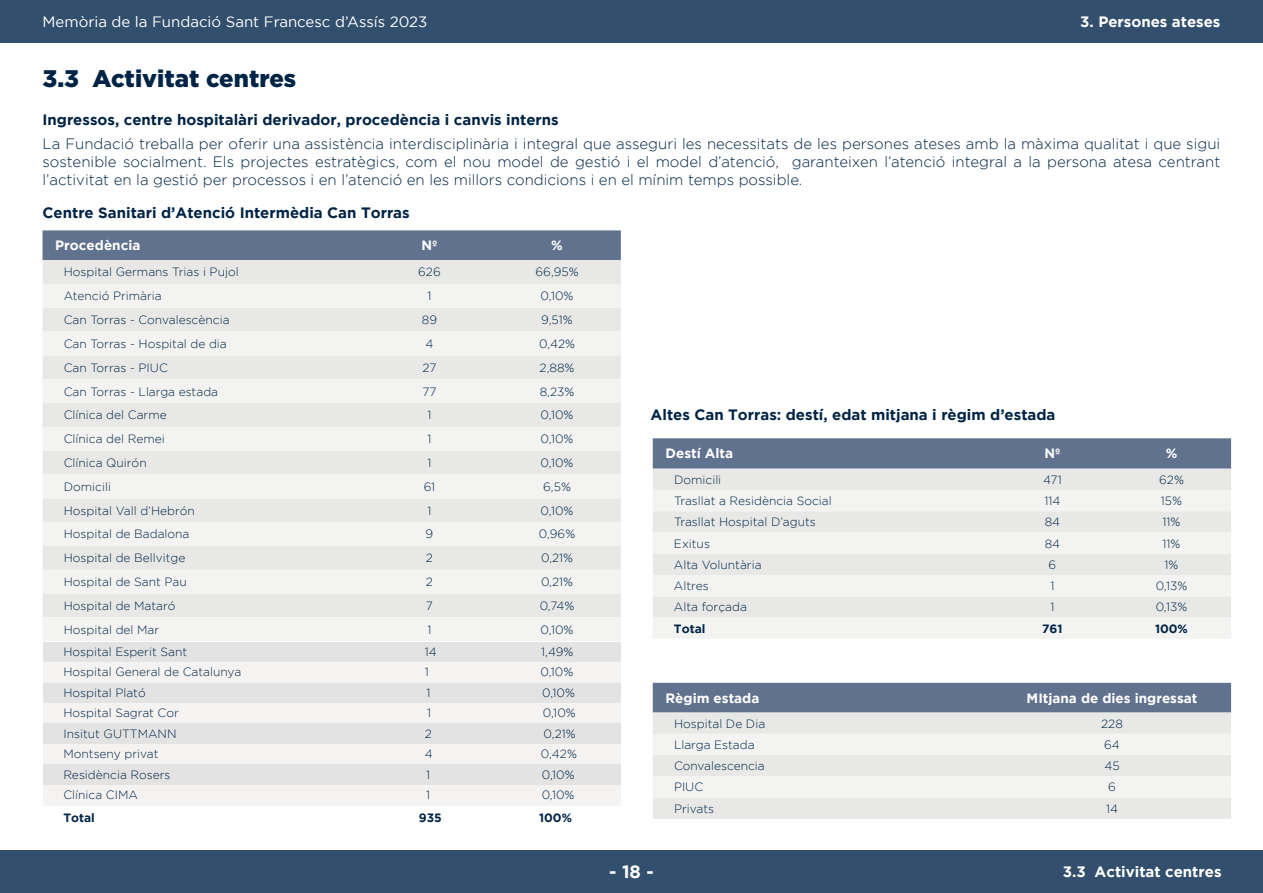
<style>
.page{position:relative;width:1263px;height:893px;background:#fff}
.page>*{position:absolute;margin:0;border:0;box-sizing:border-box;transform-origin:0 0}
.t1{font:900 24px "Gotham";color:#002445}
.t2{font:700 18px "Gotham";color:#fff}
.t3{font:300 15px/18px "Gotham";color:#002445;text-align:justify}
.t4{font:700 15px "Gotham";color:#002445}
.t5{font:15px "Gotham";color:#fff}
.t6{font:700 15px "Gotham";color:#fff}
.t7{font:700 13.5px "Gotham";color:#fff}
.t8{font:300 12px "Gotham";color:#002445}
.t9{font:700 12px "Gotham";color:#002445}
</style>
<div class="page">
<div style="left:653px;top:683px;width:578px;height:30px;background:#60728d"></div>
<div style="left:653px;top:713px;width:578px;height:106px;background:#e8e9e7"></div>
<svg style="left:653px;top:734px;width:578px;height:64px"></svg>
<div style="left:653px;top:438px;width:578px;height:31px;background:#60728d"></div>
<div style="left:653px;top:469px;width:578px;height:21px;background:#e8e9e7"></div>
<svg style="left:653px;top:490px;width:578px;height:149px;fill:#f3f3f2"></svg>
<div style="left:44px;top:745px;width:577px;height:20px;background:#f5f3f2"></div>
<div style="left:43px;top:230px;width:578px;height:30px;background:#60728d"></div>
<div style="left:43px;top:260px;width:578px;height:24px;background:#e8e9e7"></div>
<svg style="left:43px;top:284px;width:578px;height:357px;fill:#f3f3f2"></svg>
<div style="left:44px;top:642px;width:577px;height:20px;background:#e4e3e3"></div>
<div style="left:44px;top:662px;width:577px;height:21px;background:#f5f3f2"></div>
<div style="left:44px;top:683px;width:577px;height:20px;background:#e4e3e3"></div>
<div style="left:44px;top:703px;width:577px;height:21px;background:#f5f3f2"></div>
<div style="left:44px;top:724px;width:577px;height:20px;background:#e4e3e3"></div>
<div style="left:44px;top:764px;width:577px;height:21px;background:#e4e3e3"></div>
<div style="left:44px;top:785px;width:577px;height:20px;background:#f5f3f2"></div>
<div style="left:0;top:0;width:1263px;height:43px;background:#324f6d"></div>
<div style="left:0;top:850px;width:1263px;height:43px;background:#324f6d"></div>
<p class="t5" style="left:43px;top:13px;width:386px">Memòria de la Fundació Sant Francesc d’Assís 2023</p>
<p class="t6" style="left:1080px;top:13px;width:142px">3. Persones ateses</p>
<p class="t1" style="left:43px;top:64px;width:255px">3.3 Activitat centres</p>
<p class="t4" style="left:43px;top:111px;width:518px">Ingressos, centre hospitalàri derivador, procedència i canvis interns</p>
<p class="t3" style="left:43px;top:134px;width:1179px">La Fundació treballa per oferir una assistència interdisciplinària i integral que asseguri les necessitats de les persones ateses amb la màxima qualitat i que sigui sostenible socialment. Els projectes estratègics, com el nou model de gestió i el model d’atenció, garanteixen l’atenció integral a la persona atesa centrant l’activitat en la gestió per processos i en l’atenció en les millors condicions i en el mínim temps possible.</p>
<p class="t4" style="left:43px;top:204px;width:369px">Centre Sanitari d’Atenció Intermèdia Can Torras</p>
<p class="t7" style="left:55px;top:238px;width:87px">Procedència</p>
<p class="t7" style="left:421px;top:238px;width:17px">Nº</p>
<p class="t7" style="left:551px;top:238px;width:13px">%</p>
<p class="t8" style="left:64px;top:266px;width:176px">Hospital Germans Trias i Pujol</p>
<p class="t8" style="left:418px;top:266px;width:24px">626</p>
<p class="t8" style="left:536px;top:266px;width:44px">66,95%</p>
<p class="t8" style="left:64px;top:289px;width:100px">Atenció Primària</p>
<p class="t8" style="left:427px;top:289px;width:6px">1</p>
<p class="t8" style="left:541px;top:289px;width:34px">0,10%</p>
<p class="t8" style="left:64px;top:313px;width:167px">Can Torras - Convalescència</p>
<p class="t8" style="left:422px;top:313px;width:17px">89</p>
<p class="t8" style="left:541px;top:313px;width:33px">9,51%</p>
<p class="t8" style="left:64px;top:337px;width:165px">Can Torras - Hospital de dia</p>
<p class="t8" style="left:425px;top:337px;width:9px">4</p>
<p class="t8" style="left:539px;top:337px;width:37px">0,42%</p>
<p class="t8" style="left:64px;top:361px;width:106px">Can Torras - PIUC</p>
<p class="t8" style="left:422px;top:361px;width:15px">27</p>
<p class="t8" style="left:540px;top:361px;width:36px">2,88%</p>
<p class="t8" style="left:64px;top:385px;width:156px">Can Torras - Llarga estada</p>
<p class="t8" style="left:422px;top:385px;width:16px">77</p>
<p class="t8" style="left:540px;top:385px;width:36px">8,23%</p>
<p class="t8" style="left:64px;top:409px;width:104px">Clínica del Carme</p>
<p class="t8" style="left:427px;top:409px;width:6px">1</p>
<p class="t8" style="left:541px;top:409px;width:34px">0,10%</p>
<p class="t8" style="left:64px;top:432px;width:103px">Clínica del Remei</p>
<p class="t8" style="left:427px;top:432px;width:6px">1</p>
<p class="t8" style="left:541px;top:432px;width:34px">0,10%</p>
<p class="t8" style="left:64px;top:456px;width:84px">Clínica Quirón</p>
<p class="t8" style="left:427px;top:456px;width:6px">1</p>
<p class="t8" style="left:541px;top:456px;width:34px">0,10%</p>
<p class="t8" style="left:64px;top:480px;width:49px">Domicili</p>
<p class="t8" style="left:424px;top:480px;width:13px">61</p>
<p class="t8" style="left:543px;top:480px;width:29px">6,5%</p>
<p class="t8" style="left:64px;top:504px;width:133px">Hospital Vall d’Hebrón</p>
<p class="t8" style="left:427px;top:504px;width:6px">1</p>
<p class="t8" style="left:541px;top:504px;width:34px">0,10%</p>
<p class="t8" style="left:64px;top:528px;width:127px">Hospital de Badalona</p>
<p class="t8" style="left:426px;top:528px;width:9px">9</p>
<p class="t8" style="left:539px;top:528px;width:38px">0,96%</p>
<p class="t8" style="left:64px;top:551px;width:123px">Hospital de Bellvitge</p>
<p class="t8" style="left:426px;top:551px;width:9px">2</p>
<p class="t8" style="left:541px;top:551px;width:34px">0,21%</p>
<p class="t8" style="left:64px;top:575px;width:124px">Hospital de Sant Pau</p>
<p class="t8" style="left:426px;top:575px;width:9px">2</p>
<p class="t8" style="left:541px;top:575px;width:34px">0,21%</p>
<p class="t8" style="left:64px;top:599px;width:113px">Hospital de Mataró</p>
<p class="t8" style="left:426px;top:599px;width:9px">7</p>
<p class="t8" style="left:540px;top:599px;width:36px">0,74%</p>
<p class="t8" style="left:64px;top:623px;width:97px">Hospital del Mar</p>
<p class="t8" style="left:427px;top:623px;width:6px">1</p>
<p class="t8" style="left:541px;top:623px;width:34px">0,10%</p>
<p class="t8" style="left:63px;top:645px;width:125px">Hospital Esperit Sant</p>
<p class="t8" style="left:425px;top:645px;width:13px">14</p>
<p class="t8" style="left:541px;top:645px;width:34px">1,49%</p>
<p class="t8" style="left:63px;top:666px;width:179px">Hospital General de Catalunya</p>
<p class="t8" style="left:425px;top:666px;width:6px">1</p>
<p class="t8" style="left:540px;top:666px;width:34px">0,10%</p>
<p class="t8" style="left:63px;top:686px;width:84px">Hospital Plató</p>
<p class="t8" style="left:426px;top:686px;width:6px">1</p>
<p class="t8" style="left:542px;top:686px;width:34px">0,10%</p>
<p class="t8" style="left:63px;top:706px;width:117px">Hospital Sagrat Cor</p>
<p class="t8" style="left:427px;top:706px;width:6px">1</p>
<p class="t8" style="left:543px;top:706px;width:34px">0,10%</p>
<p class="t8" style="left:63px;top:727px;width:115px">Insitut GUTTMANN</p>
<p class="t8" style="left:425px;top:727px;width:9px">2</p>
<p class="t8" style="left:544px;top:727px;width:34px">0,21%</p>
<p class="t8" style="left:63px;top:747px;width:97px">Montseny privat</p>
<p class="t8" style="left:425px;top:747px;width:9px">4</p>
<p class="t8" style="left:541px;top:747px;width:37px">0,42%</p>
<p class="t8" style="left:63px;top:768px;width:109px">Residència Rosers</p>
<p class="t8" style="left:426px;top:768px;width:6px">1</p>
<p class="t8" style="left:542px;top:768px;width:34px">0,10%</p>
<p class="t8" style="left:63px;top:788px;width:76px">Clínica CIMA</p>
<p class="t8" style="left:426px;top:788px;width:6px">1</p>
<p class="t8" style="left:542px;top:788px;width:34px">0,10%</p>
<p class="t9" style="left:63px;top:810px;width:33px">Total</p>
<p class="t9" style="left:419px;top:810px;width:24px">935</p>
<p class="t9" style="left:539px;top:810px;width:34px">100%</p>
<p class="t4" style="left:651px;top:405px;width:406px">Altes Can Torras: destí, edat mitjana i règim d’estada</p>
<p class="t7" style="left:665px;top:446px;width:69px">Destí Alta</p>
<p class="t7" style="left:1044px;top:446px;width:17px">Nº</p>
<p class="t7" style="left:1166px;top:446px;width:13px">%</p>
<p class="t8" style="left:674px;top:473px;width:49px">Domicili</p>
<p class="t8" style="left:1043px;top:473px;width:20px">471</p>
<p class="t8" style="left:1159px;top:473px;width:26px">62%</p>
<p class="t8" style="left:674px;top:494px;width:159px">Trasllat a Residència Social</p>
<p class="t8" style="left:1044px;top:494px;width:18px">114</p>
<p class="t8" style="left:1161px;top:494px;width:23px">15%</p>
<p class="t8" style="left:674px;top:515px;width:143px">Trasllat Hospital D’aguts</p>
<p class="t8" style="left:1045px;top:515px;width:17px">84</p>
<p class="t8" style="left:1162px;top:515px;width:19px">11%</p>
<p class="t8" style="left:674px;top:537px;width:37px">Exitus</p>
<p class="t8" style="left:1045px;top:537px;width:17px">84</p>
<p class="t8" style="left:1162px;top:537px;width:19px">11%</p>
<p class="t8" style="left:674px;top:558px;width:89px">Alta Voluntària</p>
<p class="t8" style="left:1048px;top:558px;width:9px">6</p>
<p class="t8" style="left:1164px;top:558px;width:15px">1%</p>
<p class="t8" style="left:674px;top:579px;width:36px">Altres</p>
<p class="t8" style="left:1050px;top:579px;width:6px">1</p>
<p class="t8" style="left:1156px;top:579px;width:33px">0,13%</p>
<p class="t8" style="left:674px;top:600px;width:75px">Alta forçada</p>
<p class="t8" style="left:1050px;top:600px;width:6px">1</p>
<p class="t8" style="left:1156px;top:600px;width:33px">0,13%</p>
<p class="t9" style="left:674px;top:621px;width:33px">Total</p>
<p class="t9" style="left:1042px;top:621px;width:22px">761</p>
<p class="t9" style="left:1155px;top:621px;width:34px">100%</p>
<p class="t7" style="left:665px;top:690px;width:95px">Règim estada</p>
<p class="t7" style="left:1027px;top:690px;width:172px">MItjana de dies ingressat</p>
<p class="t8" style="left:674px;top:717px;width:93px">Hospital De Dia</p>
<p class="t8" style="left:1101px;top:717px;width:23px">228</p>
<p class="t8" style="left:674px;top:738px;width:82px">Llarga Estada</p>
<p class="t8" style="left:1104px;top:738px;width:17px">64</p>
<p class="t8" style="left:674px;top:759px;width:92px">Convalescencia</p>
<p class="t8" style="left:1104px;top:759px;width:17px">45</p>
<p class="t8" style="left:674px;top:781px;width:31px">PIUC</p>
<p class="t8" style="left:1108px;top:781px;width:9px">6</p>
<p class="t8" style="left:674px;top:802px;width:42px">Privats</p>
<p class="t8" style="left:1106px;top:802px;width:13px">14</p>
<p class="t2" style="left:609px;top:861px;width:46px">- 18 -</p>
<p class="t6" style="left:1063px;top:863px;width:160px">3.3 Activitat centres</p>
</div>
